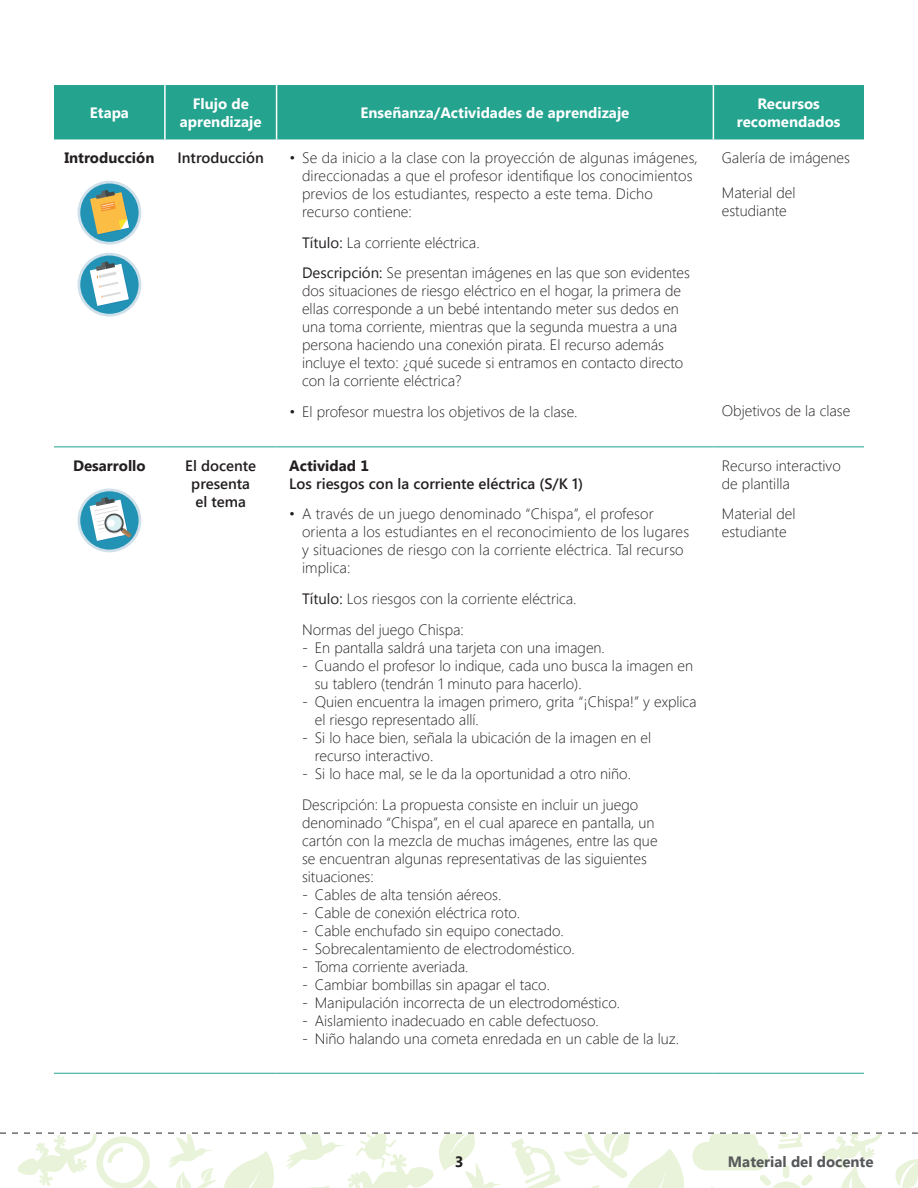
<style>
.page{position:relative;width:918px;height:1188px;background:#fff}
.page>*{position:absolute;margin:0;border:0;box-sizing:border-box;transform-origin:0 0}
.t1{font:300 15px/18px "Segoe UI";color:#231f20}
.t2{font:700 15px/18px "Segoe UI";color:#fff;text-align:center}
.t3{font:600 15px/18px "Segoe UI";color:#231f20;text-align:center}
.t4{font:700 15px "Segoe UI";color:#231f20}
.t5{font:700 15px "Segoe UI";color:#57585a}
.s1{font-weight:400}
</style>
<div class="page">
<svg style="left:0;top:1132px;width:918px;height:56px"></svg>
<div style="left:54px;top:85px;width:810px;height:54px;background:#24a38f"></div>
<hr style="left:54px;top:447px;width:111px;height:1px;background:#24a38f">
<hr style="left:165px;top:447px;width:112px;height:1px;background:#24a38f">
<hr style="left:54px;top:1073px;width:111px;height:1px;background:#24a38f">
<hr style="left:165px;top:1073px;width:112px;height:1px;background:#24a38f">
<hr style="left:277px;top:447px;width:436px;height:1px;background:#24a38f">
<hr style="left:713px;top:447px;width:151px;height:1px;background:#24a38f">
<hr style="left:277px;top:1073px;width:436px;height:1px;background:#24a38f">
<hr style="left:713px;top:1073px;width:151px;height:1px;background:#24a38f">
<hr style="left:164px;top:85px;width:2px;height:54px;background:#fff">
<hr style="left:276px;top:85px;width:1px;height:54px;background:#fff">
<hr style="left:713px;top:85px;width:1px;height:54px;background:#fff">
<svg style="left:78px;top:181px;width:63px;height:64px"></svg>
<div style="left:80px;top:184px;width:59px;height:58px;background:#2293b4;border-radius:50%"></div>
<svg style="left:90px;top:190px;width:40px;height:45px"></svg>
<svg style="left:78px;top:253px;width:63px;height:64px"></svg>
<div style="left:80px;top:256px;width:59px;height:58px;background:#2293b4;border-radius:50%"></div>
<svg style="left:90px;top:261px;width:40px;height:46px"></svg>
<div style="left:78px;top:489px;width:63px;height:63px;background:#cfe0ea;border-radius:50%"></div>
<div style="left:80px;top:491px;width:59px;height:59px;background:#2293b4;border-radius:50%"></div>
<svg style="left:90px;top:497px;width:42px;height:45px"></svg>
<p class="t2" style="left:90px;top:103px;width:41px">Etapa</p>
<p class="t2" style="left:180px;top:94px;width:83px">Flujo de aprendizaje</p>
<p class="t2" style="left:361px;top:103px;width:270px">Enseñanza/Actividades de aprendizaje</p>
<p class="t2" style="left:737px;top:94px;width:105px">Recursos recomendados</p>
<p class="t4" style="left:64px;top:147px;width:92px">Introducción</p>
<p class="t3" style="left:178px;top:148px;width:88px">Introducción</p>
<p class="t1" style="left:302px;top:148px;width:397px;text-indent:-13px">• Se da inicio a la clase con la proyección de algunas imágenes, direccionadas a que el profesor identifique los conocimientos previos de los estudiantes, respecto a este tema. Dicho recurso contiene:</p>
<p class="t1" style="left:302px;top:226px;width:389px;line-height:30.8px"><span class="s1">Título:</span> La corriente eléctrica.<br><span class="s1">Descripción:</span> Se presentan imágenes en las que son evidentes</p>
<p class="t1" style="left:302px;top:281px;width:383px">dos situaciones de riesgo eléctrico en el hogar, la primera de ellas corresponde a un bebé intentando meter sus dedos en una toma corriente, mientras que la segunda muestra a una persona haciendo una conexión pirata. El recurso además incluye el texto: ¿qué sucede si entramos en contacto directo con la corriente eléctrica?</p>
<p class="t1" style="left:289px;top:402px;width:290px">• El profesor muestra los objetivos de la clase.</p>
<p class="t1" style="left:722px;top:148px;width:129px">Galería de imágenes</p>
<p class="t1" style="left:722px;top:183px;width:75px">Material del estudiante</p>
<p class="t1" style="left:722px;top:401px;width:130px">Objetivos de la clase</p>
<p class="t4" style="left:73px;top:455px;width:74px">Desarrollo</p>
<p class="t3" style="left:185px;top:456px;width:72px">El docente presenta el tema</p>
<p class="t4" style="left:289px;top:455px;width:81px">Actividad 1</p>
<p class="t3" style="left:289px;top:474px;width:295px">Los riesgos con la corriente eléctrica (S/K 1)</p>
<p class="t1" style="left:302px;top:504px;width:389px;text-indent:-13px">• A través de un juego denominado “Chispa”, el profesor orienta a los estudiantes en el reconocimiento de los lugares y situaciones de riesgo con la corriente eléctrica. Tal recurso implica:</p>
<p class="t1" style="left:302px;top:583px;width:276px;line-height:30.8px"><span class="s1">Título:</span> Los riesgos con la corriente eléctrica.<br>Normas del juego Chispa:</p>
<p class="t1" style="left:302px;top:638px;width:304px">- En pantalla saldrá una tarjeta con una imagen.</p>
<p class="t1" style="left:315px;top:656px;width:380px;text-indent:-13px">- Cuando el profesor lo indique, cada uno busca la imagen en su tablero (tendrán 1 minuto para hacerlo).</p>
<p class="t1" style="left:315px;top:692px;width:383px;text-indent:-13px">- Quien encuentra la imagen primero, grita “¡Chispa!” y explica el riesgo representado allí.</p>
<p class="t1" style="left:315px;top:728px;width:338px;text-indent:-13px">- Si lo hace bien, señala la ubicación de la imagen en el recurso interactivo.</p>
<p class="t1" style="left:302px;top:757px;width:338px;line-height:30.8px">- Si lo hace mal, se le da la oportunidad a otro niño.<br>Descripción: La propuesta consiste en incluir un juego</p>
<p class="t1" style="left:302px;top:813px;width:357px">denominado “Chispa”, en el cual aparece en pantalla, un cartón con la mezcla de muchas imágenes, entre las que se encuentran algunas representativas de las siguientes situaciones:</p>
<p class="t1" style="left:302px;top:885px;width:201px">- Cables de alta tensión aéreos.</p>
<p class="t1" style="left:302px;top:903px;width:220px">- Cable de conexión eléctrica roto.</p>
<p class="t1" style="left:302px;top:921px;width:263px">- Cable enchufado sin equipo conectado.</p>
<p class="t1" style="left:302px;top:939px;width:274px">- Sobrecalentamiento de electrodoméstico.</p>
<p class="t1" style="left:302px;top:957px;width:168px">- Toma corriente averiada.</p>
<p class="t1" style="left:302px;top:975px;width:250px">- Cambiar bombillas sin apagar el taco.</p>
<p class="t1" style="left:302px;top:993px;width:320px">- Manipulación incorrecta de un electrodoméstico.</p>
<p class="t1" style="left:302px;top:1011px;width:298px">- Aislamiento inadecuado en cable defectuoso.</p>
<p class="t1" style="left:302px;top:1029px;width:379px">- Niño halando una cometa enredada en un cable de la luz.</p>
<p class="t1" style="left:722px;top:456px;width:120px">Recurso interactivo de plantilla</p>
<p class="t1" style="left:722px;top:504px;width:75px">Material del estudiante</p>
<p class="t4" style="left:455px;top:1151px;width:10px">3</p>
<p class="t5" style="left:728px;top:1151px;width:147px">Material del docente</p>
</div>
